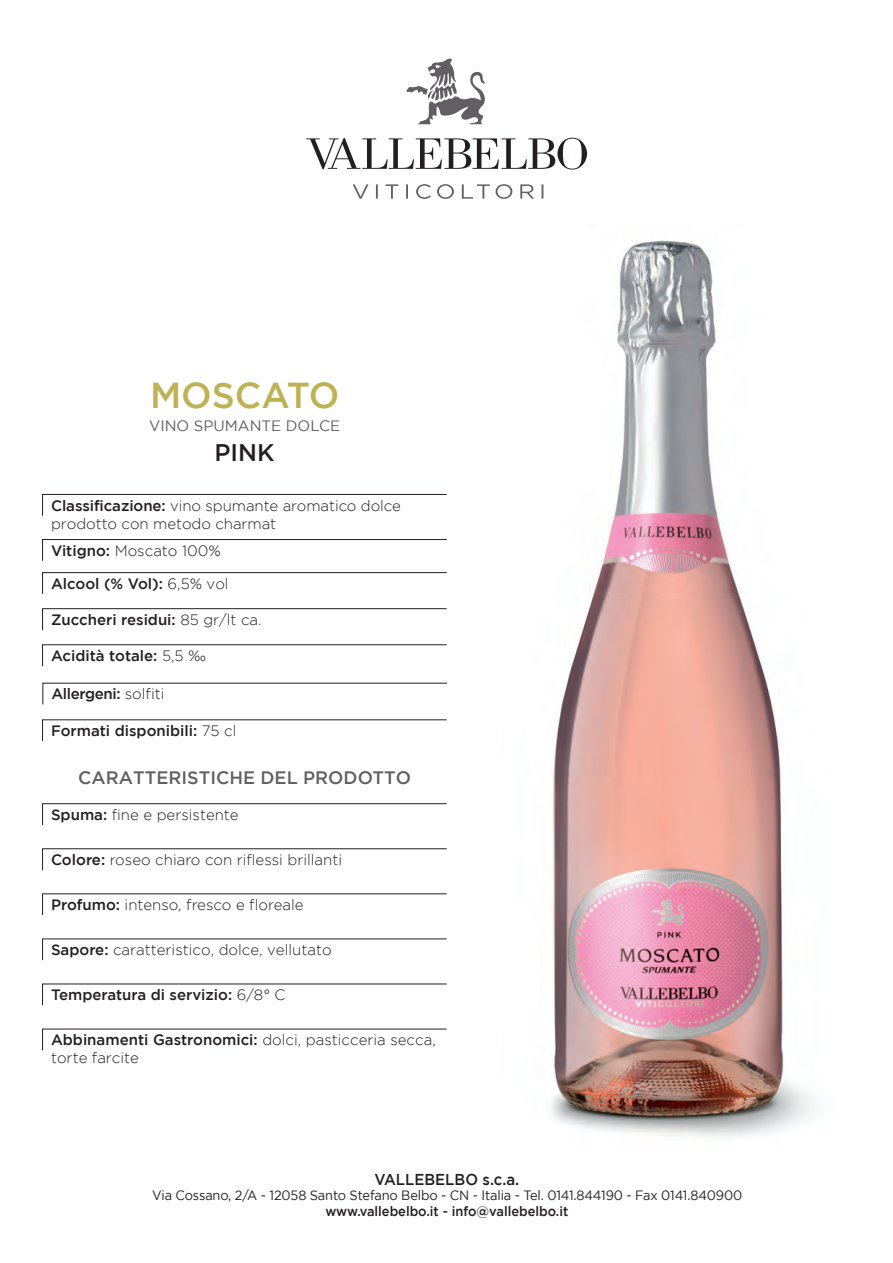
<style>
.page{position:relative;width:893px;height:1263px;background:#fff}
.page>*{position:absolute;margin:0;border:0;box-sizing:border-box;transform-origin:0 0}
.t1{font:500 36px "Gotham";color:#beb254}
.t2{font:500 24px "Gotham";color:#231f20}
.t3{font:500 18px "Gotham";color:#615f62}
.t4{font:500 15.75px "Gotham";color:#231f20;scale:.95 1}
.t5{font:300 15px/18px "Gotham";color:#231f20}
.t6{font:500 15px "Gotham";color:#231f20}
.t7{font:15px "Gotham";color:#615f62}
.t8{font:500 15px "Gotham";letter-spacing:-.025em;color:#231f20}
.t9{font:13.5px "Gotham";letter-spacing:-.01em;color:#231f20;scale:.95 1}
.t10{font:500 13.5px "Gotham";color:#231f20;scale:.95 1}
.s1{font-weight:500}
.s2{font-weight:300}
</style>
<div class="page">
<img style="left:550px;top:240px;width:265px;height:898px">
<svg style="left:406px;top:58px;width:79px;height:66px"></svg>
<svg style="left:352px;top:184px;width:191px;height:15px"></svg>
<svg style="left:306px;top:138px;width:281px;height:32px"></svg>
<svg style="left:42px;top:494px;width:405px;height:22px"></svg>
<svg style="left:42px;top:539px;width:405px;height:22px"></svg>
<svg style="left:42px;top:572px;width:405px;height:22px"></svg>
<svg style="left:42px;top:608px;width:405px;height:22px"></svg>
<svg style="left:42px;top:644px;width:405px;height:22px"></svg>
<svg style="left:42px;top:719px;width:405px;height:23px"></svg>
<svg style="left:42px;top:803px;width:405px;height:22px"></svg>
<svg style="left:42px;top:848px;width:405px;height:22px"></svg>
<svg style="left:42px;top:938px;width:405px;height:23px"></svg>
<svg style="left:42px;top:984px;width:405px;height:22px"></svg>
<svg style="left:42px;top:1029px;width:405px;height:22px"></svg>
<svg style="left:42px;top:893px;width:405px;height:23px"></svg>
<svg style="left:42px;top:683px;width:405px;height:22px"></svg>
<h1 class="t1" style="left:150px;top:374px;width:191px">MOSCATO</h1>
<p class="t7" style="left:149px;top:417px;width:193px">VINO SPUMANTE DOLCE</p>
<h2 class="t2" style="left:214px;top:439px;width:62px">PINK</h2>
<p class="t5" style="left:51px;top:496px;width:351px"><span class="s1">Classificazione:</span> vino spumante aromatico dolce prodotto con metodo charmat</p>
<p class="t5" style="left:51px;top:541px;width:171px"><span class="s1">Vitigno:</span> Moscato 100%</p>
<p class="t6" style="left:51px;top:575px;width:179px">Alcool (% Vol): <span class="s2">6,5% vol</span></p>
<p class="t6" style="left:51px;top:611px;width:212px">Zuccheri residui: <span class="s2">85 gr/lt ca.</span></p>
<p class="t6" style="left:51px;top:647px;width:157px">Acidità totale: <span class="s2">5,5 ‰</span></p>
<p class="t8" style="left:51px;top:686px;width:115px">Allergeni: <span class="s2">solfiti</span></p>
<p class="t6" style="left:51px;top:722px;width:187px">Formati disponibili: <span class="s2">75 cl</span></p>
<p class="t3" style="left:78px;top:767px;width:334px">CARATTERISTICHE DEL PRODOTTO</p>
<p class="t5" style="left:51px;top:805px;width:189px"><span class="s1">Spuma:</span> fine e persistente</p>
<p class="t5" style="left:51px;top:851px;width:292px"><span class="s1">Colore:</span> roseo chiaro con riflessi brillanti</p>
<p class="t5" style="left:51px;top:896px;width:254px"><span class="s1">Profumo:</span> intenso, fresco e floreale</p>
<p class="t5" style="left:51px;top:941px;width:282px"><span class="s1">Sapore:</span> caratteristico, dolce, vellutato</p>
<p class="t6" style="left:51px;top:986px;width:236px">Temperatura di servizio: <span class="s2">6/8° C</span></p>
<p class="t5" style="left:51px;top:1031px;width:386px"><span class="s1">Abbinamenti Gastronomici:</span> dolci, pasticceria secca, torte farcite</p>
<p class="t4" style="left:374px;top:1170px;width:154px">VALLEBELBO s.c.a.</p>
<p class="t9" style="left:152px;top:1188px;width:622px">Via Cossano, 2/A - 12058 Santo Stefano Belbo - CN - Italia - Tel. 0141.844190 - Fax 0141.840900</p>
<p class="t10" style="left:325px;top:1204px;width:257px">www.vallebelbo.it - info@vallebelbo.it</p>
</div>
